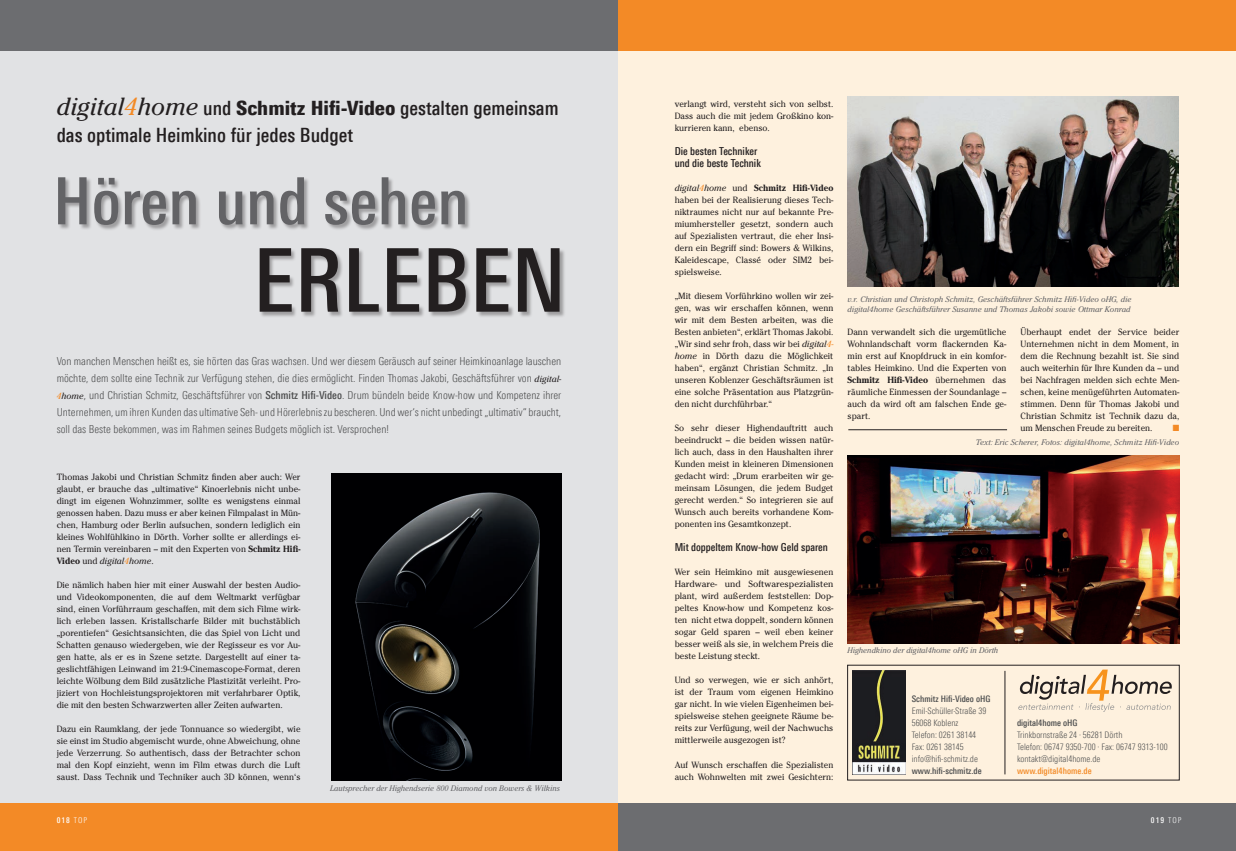
<style>
.page{position:relative;width:1236px;height:851px;background:#fff}
.page>*{position:absolute;margin:0;border:0;box-sizing:border-box;transform-origin:0 0}
.t1{font:500 87.8px "Linotype Univers 520 Cn";color:#231f20}
.t2{font:500 65px "Linotype Univers 520 Cn";color:#636366}
.t3{font:500 19.7px/27px "Linotype Univers 520 Cn";color:#231f20}
.t4{font:300 11px/17px "Linotype Univers 320 Cn";color:#4b4c4d;text-align:justify}
.t5{font:500 11px/12px "Linotype Univers 520 Cn";color:#231f20;scale:.96 1}
.t6{font:9px/12px "Cheltenham Std";color:#231f20;text-align:justify;scale:.96 1}
.t7{font:300 9px/12px "Linotype Univers 320 Cn";color:#4b4c4d}
.t8{font:500 9px "Linotype Univers 520 Cn";color:#4b4c4d}
.t9{font:500 9px "Linotype Univers 520 Cn";color:#f38a26}
.t10{font:9px "Zapf Dingbats ITC";color:#f38a26;scale:.96 1}
.t11{font:italic 8px/9.5px "Cheltenham Std";color:#636366}
.t12{font:500 8px "Linotype Univers 520 Cn";letter-spacing:.125em;color:#fff}
.s1{font-family:"Cheltenham Std";font-weight:400;font-style:italic;font-size:24.7px}
.s2{font-family:"Cheltenham Std";font-weight:400;font-style:italic;font-size:24.7px;color:#f38a26}
.s3{font-family:"Linotype Univers 820 Cn";font-weight:900}
.s4{font-family:"Cheltenham Std";font-weight:400;font-style:italic;font-size:9px;color:#231f20}
.s5{font-family:"Cheltenham Std";font-weight:400;font-style:italic;font-size:9px;color:#f38a26}
.s6{font-family:"Linotype Univers 520 Cn";font-weight:500}
.s7{font-weight:700}
.s8{font-style:italic}
.s9{font-style:italic;color:#f38a26}
.s10{font-family:"Linotype Univers 320 Cn";font-weight:300}
</style>
<div class="page">
<div style="left:0;top:0;width:618px;height:850px;background:#e1e2e4"></div>
<div style="left:618px;top:0;width:618px;height:850px;background:#fef1de"></div>
<div style="left:618px;top:803px;width:618px;height:47px;background:#6c6d70"></div>
<div style="left:0;top:803px;width:618px;height:47px;background:#f38a26"></div>
<div style="left:58px;top:177px;width:413px;height:54px;background:#231f20;opacity:.35"></div>
<div style="left:0;top:0;width:618px;height:50px;background:#6c6d70"></div>
<div style="left:618px;top:0;width:618px;height:50px;background:#f38a26"></div>
<img style="left:848px;top:96px;width:330px;height:190px">
<div style="left:260px;top:248px;width:306px;height:69px;background:#231f20;opacity:.35"></div>
<img style="left:332px;top:474px;width:229px;height:306px">
<img style="left:853px;top:670px;width:52px;height:104px">
<svg style="left:1018px;top:669px;width:154px;height:42px"></svg>
<hr style="left:1005px;top:670px;width:1px;height:104px;background:#231f20">
<img style="left:848px;top:456px;width:331px;height:187px">
<hr style="left:848px;top:429px;width:159px;height:1px;background:#231f20">
<h3 class="t3" style="left:57px;top:94px;width:503px"><span class="s1">digital</span><span class="s2">4</span><span class="s1">home</span> und <span class="s3">Schmitz Hifi-Video</span> gestalten gemeinsam das optimale Heimkino für jedes Budget</h3>
<h2 class="t2" style="left:53px;top:163px;width:417px">Hören und sehen</h2>
<h1 class="t1" style="left:253px;top:229px;width:315px">erleben</h1>
<p class="t4" style="left:57px;top:353px;width:506px">Von manchen Menschen heißt es, sie hörten das Gras wachsen. Und wer diesem Geräusch auf seiner Heimkinoanlage lauschen möchte, dem sollte eine Technik zur Verfügung stehen, die dies ermöglicht. Finden Thomas Jakobi, Geschäftsführer von <span class="s4">digital-</span><span class="s5">4</span><span class="s4">home</span>, und Christian Schmitz, Geschäftsführer von <span class="s6">Schmitz Hifi-Video</span>. Drum bündeln beide Know-how und Kompetenz ihrer Unternehmen, um ihren Kunden das ultimative Seh- und Hörerlebnis zu bescheren. Und wer‘s nicht unbedingt „ultimativ“ braucht, soll das Beste bekommen, was im Rahmen seines Budgets möglich ist. Versprochen!</p>
<p class="t6" style="left:57px;top:471px;width:255px">Thomas Jakobi und Christian Schmitz finden aber auch: Wer glaubt, er brauche das „ultimative“ Kinoerlebnis nicht unbe&shy;dingt im eigenen Wohnzimmer, sollte es wenigstens einmal genossen haben. Dazu muss er aber keinen Filmpalast in Mün&shy;chen, Hamburg oder Berlin aufsuchen, sondern lediglich ein kleines Wohlfühlkino in Dörth. Vorher sollte er allerdings ei&shy;nen Termin vereinbaren – mit den Experten von <span class="s7">Schmitz Hifi-Video</span> und <span class="s8">digital</span><span class="s9">4</span><span class="s8">home</span>.</p>
<p class="t6" style="left:57px;top:579px;width:255px">Die nämlich haben hier mit einer Auswahl der besten Audio&shy;und Videokomponenten, die auf dem Weltmarkt verfügbar sind, einen Vorführraum geschaffen, mit dem sich Filme wirk&shy;lich erleben lassen. Kristallscharfe Bilder mit buchstäblich „porentiefen“ Gesichtsansichten, die das Spiel von Licht und Schatten genauso wiedergeben, wie der Regisseur es vor Au&shy;gen hatte, als er es in Szene setzte. Dargestellt auf einer ta&shy;geslichtfähigen Leinwand im 21:9-Cinemascope-Format, deren leichte Wölbung dem Bild zusätzliche Plastizität verleiht. Pro&shy;jiziert von Hochleistungsprojektoren mit verfahrbarer Optik, die mit den besten Schwarzwerten aller Zeiten aufwarten.</p>
<p class="t6" style="left:57px;top:723px;width:255px">Dazu ein Raumklang, der jede Tonnuance so wiedergibt, wie sie einst im Studio abgemischt wurde, ohne Abweichung, ohne jede Verzerrung. So authentisch, dass der Betrachter schon mal den Kopf einzieht, wenn im Film etwas durch die Luft saust. Dass Technik und Techniker auch 3D können, wenn‘s</p>
<p class="t11" style="left:330px;top:783px;width:231px">Lautsprecher der Highendserie 800 Diamond von Bowers &amp; Wilkins</p>
<p class="t6" style="left:675px;top:98px;width:167px">verlangt wird, versteht sich von selbst.<br>Dass auch die mit jedem Großkino kon&shy;kurrieren kann, ebenso.</p>
<p class="t5" style="left:675px;top:145px;width:91px">Die besten Techniker und die beste Technik</p>
<p class="t6" style="left:675px;top:182px;width:167px"><span class="s8">digital</span><span class="s9">4</span><span class="s8">home</span> und <span class="s7">Schmitz Hifi-Video </span>haben bei der Realisierung dieses Tech&shy;niktraumes nicht nur auf bekannte Pre&shy;miumhersteller gesetzt, sondern auch auf Spezialisten vertraut, die eher Insi&shy;dern ein Begriff sind: Bowers &amp; Wilkins, Kaleidescape, Classé oder SIM2 bei&shy;spielsweise.</p>
<p class="t6" style="left:675px;top:290px;width:167px">„Mit diesem Vorführkino wollen wir zei&shy;gen, was wir erschaffen können, wenn wir mit dem Besten arbeiten, was die Besten anbieten“, erklärt Thomas Jakobi. „Wir sind sehr froh, dass wir bei <span class="s8">digital</span><span class="s9">4- </span><span class="s8">home</span> in Dörth dazu die Möglichkeit haben“, ergänzt Christian Schmitz. „In unseren Koblenzer Geschäftsräumen ist eine solche Präsentation aus Platzgrün&shy;den nicht durchführbar.“</p>
<p class="t6" style="left:675px;top:422px;width:167px">So sehr dieser Highendauftritt auch beeindruckt – die beiden wissen natür&shy;lich auch, dass in den Haushalten ihrer Kunden meist in kleineren Dimensionen gedacht wird: „Drum erarbeiten wir ge&shy;meinsam Lösungen, die jedem Budget gerecht werden.“ So integrieren sie auf Wunsch auch bereits vorhandene Kom&shy;ponenten ins Gesamtkonzept.</p>
<p class="t5" style="left:675px;top:541px;width:161px">Mit doppeltem Know-how Geld sparen</p>
<p class="t6" style="left:675px;top:566px;width:167px">Wer sein Heimkino mit ausgewiesenen Hardware- und Softwarespezialisten plant, wird außerdem feststellen: Dop&shy;peltes Know-how und Kompetenz kos&shy;ten nicht etwa doppelt, sondern können sogar Geld sparen – weil eben keiner besser weiß als sie, in welchem Preis die beste Leistung steckt.</p>
<p class="t6" style="left:675px;top:674px;width:167px">Und so verwegen, wie er sich anhört, ist der Traum vom eigenen Heimkino gar nicht. In wie vielen Eigenheimen bei&shy;spielsweise stehen geeignete Räume be&shy;reits zur Verfügung, weil der Nachwuchs mittlerweile ausgezogen ist?</p>
<p class="t6" style="left:675px;top:758px;width:167px">Auf Wunsch erschaffen die Spezialisten auch Wohnwelten mit zwei Gesichtern:</p>
<p class="t11" style="left:848px;top:294px;width:286px">v.r. Christian und Christoph Schmitz, Geschäftsführer Schmitz Hifi-Video oHG, die digital4home Geschäftsführer Susanne und Thomas Jakobi sowie Ottmar Konrad</p>
<p class="t6" style="left:848px;top:325px;width:167px">Dann verwandelt sich die urgemütliche Wohnlandschaft vorm flackernden Ka&shy;min erst auf Knopfdruck in ein komfor&shy;tables Heimkino. Und die Experten von <span class="s7">Schmitz Hifi-Video</span> übernehmen das räumliche Einmessen der Soundanlage – auch da wird oft am falschen Ende ge&shy;spart.</p>
<p class="t6" style="left:1020px;top:325px;width:167px">Überhaupt endet der Service beider Unternehmen nicht in dem Moment, in dem die Rechnung bezahlt ist. Sie sind auch weiterhin für Ihre Kunden da – und bei Nachfragen melden sich echte Men&shy;schen, keine menügeführten Automaten&shy;stimmen. Denn für Thomas Jakobi und Christian Schmitz ist Technik dazu da, um Menschen Freude zu bereiten.</p>
<p class="t10" style="left:1173px;top:423px;width:8px">■</p>
<p class="t11" style="left:976px;top:438px;width:205px">Text: Eric Scherer, Fotos: digital4home, Schmitz Hifi-Video</p>
<p class="t11" style="left:848px;top:645px;width:152px">Highendkino der digital4home oHG in Dörth</p>
<p class="t8" style="left:912px;top:693px;width:80px">Schmitz Hifi-Video oHG</p>
<p class="t7" style="left:912px;top:704px;width:76px">Emil-Schüller-Straße 39<br>56068 Koblenz<br>Telefon: 0261 38144<br>Fax: 0261 38145 info@hifi-schmitz.de</p>
<p class="t8" style="left:912px;top:765px;width:72px">www.hifi-schmitz.de</p>
<p class="t8" style="left:1017px;top:717px;width:62px">digital4home oHG</p>
<p class="t7" style="left:1017px;top:729px;width:152px">Trinkbornstraße 24 · 56281 Dörth<br>Telefon: 06747 9350-700 · Fax: 06747 9313-100 kontakt@digital4home.de</p>
<p class="t9" style="left:1017px;top:765px;width:76px">www.digital4home.de</p>
<p class="t12" style="left:57px;top:815px;width:32px">018 <span class="s10">TOP</span></p>
<p class="t12" style="left:1151px;top:815px;width:32px">019 <span class="s10">TOP</span></p>
</div>
